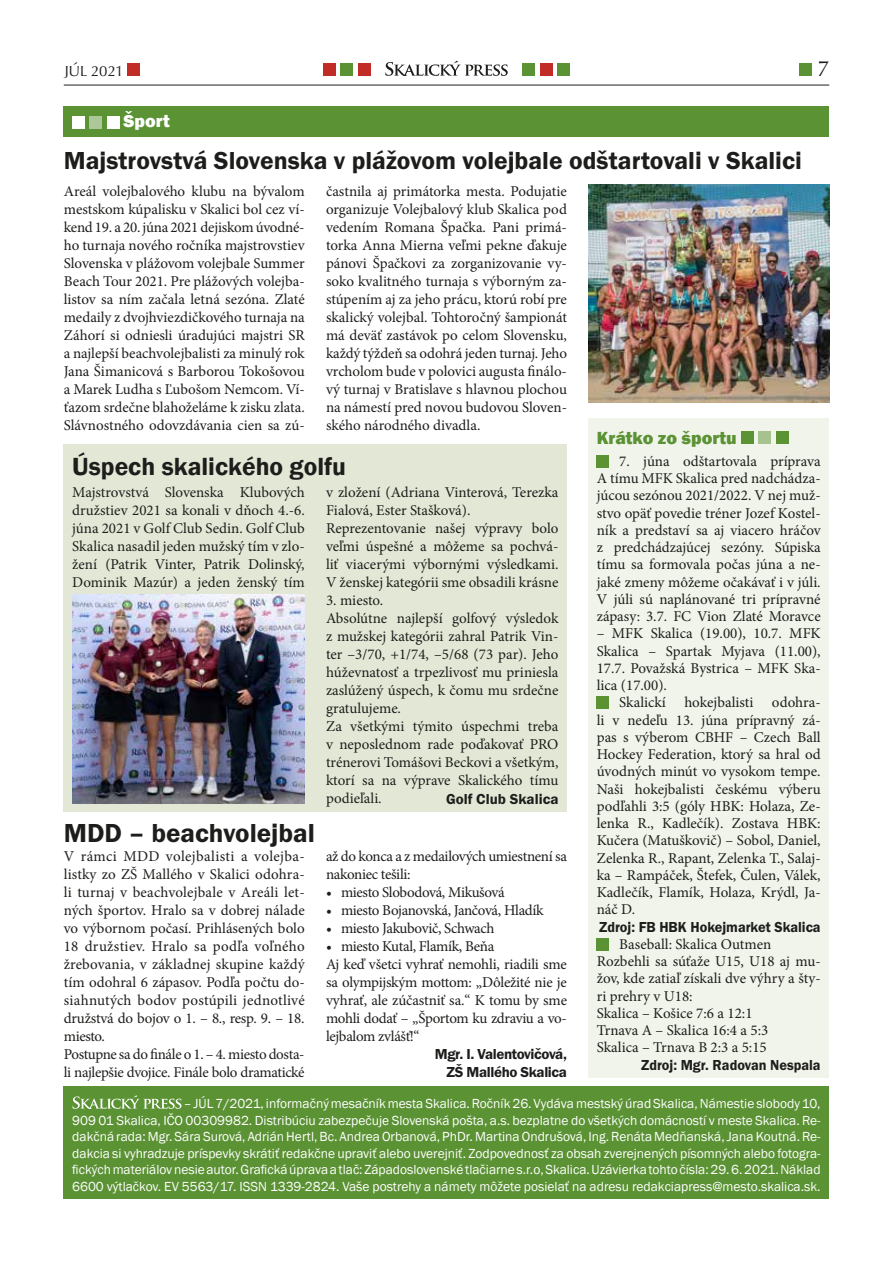
<style>
.page{position:relative;width:893px;height:1263px;background:#fff}
.page>*{position:absolute;margin:0;border:0;box-sizing:border-box;transform-origin:0 0}
.t1{font:600 27px "Franklin Got Itc TCE";color:#1d1d1b}
.t2{font:600 25.5px "Franklin Got Itc TCE";color:#1d1d1b}
.t3{font:600 25.5px "Franklin Gothic";color:#1d1d1b}
.t4{font:22.5px "URW Classico TCE";color:#1d1d1b}
.t5{font:800 18px "Franklin Gothic";color:#5b9234}
.t6{font:800 18px "Franklin Gothic";color:#fff}
.t7{font:15px/18px "Minion Pro";color:#1d1d1b;text-align:justify}
.t8{font:15px/18px "Minion Pro";letter-spacing:-.02em;color:#1d1d1b}
.t9{font:15px/18px "Minion Pro";letter-spacing:-.025em;color:#1d1d1b}
.t10{font:600 15px "Franklin Got Itc TCE";color:#1d1d1b;scale:.95 1}
.t11{font:600 15px/18px "Franklin Got Itc TCE";letter-spacing:-.025em;color:#1d1d1b;text-align:right}
.t12{font:600 15px "Franklin Got Itc TCE";color:#1d1d1b}
.t13{font:15px "URW Classico TCE";color:#1d1d1b}
.t14{font:13.5px/16.5px "Franklin Gothic";color:#fff;text-align:justify}
</style>
<div class="page">
<div style="left:64px;top:106px;width:765px;height:31px;background:#5b9234"></div>
<div style="left:72px;top:117px;width:12px;height:12px;background:#fff"></div>
<div style="left:90px;top:117px;width:12px;height:12px;background:#acc899"></div>
<div style="left:107px;top:117px;width:12px;height:12px;background:#fff"></div>
<hr style="left:64px;top:85px;width:765px;height:1px;background:#1d1d1b">
<div style="left:799px;top:64px;width:12px;height:12px;background:#5b9234"></div>
<div style="left:127px;top:64px;width:12px;height:12px;background:#c22c27"></div>
<div style="left:323px;top:64px;width:12px;height:12px;background:#c22c27"></div>
<div style="left:341px;top:64px;width:12px;height:12px;background:#5b9234"></div>
<div style="left:358px;top:64px;width:12px;height:12px;background:#c22c27"></div>
<div style="left:523px;top:64px;width:12px;height:12px;background:#5b9234"></div>
<div style="left:558px;top:64px;width:12px;height:12px;background:#5b9234"></div>
<div style="left:540px;top:64px;width:12px;height:12px;background:#c22c27"></div>
<svg style="left:385px;top:61px;width:123px;height:15px"></svg>
<div style="left:64px;top:1086px;width:765px;height:113px;background:#5b9234"></div>
<svg style="left:73px;top:1095px;width:108px;height:14px"></svg>
<div style="left:588px;top:418px;width:241px;height:660px;background:#f1f4eb"></div>
<div style="left:741px;top:432px;width:12px;height:12px;background:#5b9234"></div>
<div style="left:759px;top:432px;width:12px;height:12px;background:#a6c38f"></div>
<div style="left:776px;top:432px;width:12px;height:12px;background:#5b9234"></div>
<div style="left:597px;top:455px;width:12px;height:12px;background:#5b9234"></div>
<div style="left:597px;top:697px;width:12px;height:12px;background:#5b9234"></div>
<div style="left:597px;top:938px;width:12px;height:12px;background:#5b9234"></div>
<img style="left:588px;top:185px;width:241px;height:217px">
<div style="left:64px;top:444px;width:503px;height:367px;background:#e3e8d6"></div>
<img style="left:72px;top:594px;width:233px;height:209px">
<p class="t13" style="left:64px;top:62px;width:61px">JÚL 2021</p>
<h3 class="t4" style="left:817px;top:55px;width:14px">7</h3>
<p class="t6" style="left:124px;top:110px;width:48px">Šport</p>
<h2 class="t2" style="left:64px;top:146px;width:739px">Majstrovstvá Slovenska v plážovom volejbale odštartovali v Skalici</h2>
<p class="t7" style="left:64px;top:182px;width:242px">Areál volejbalového klubu na bývalom mestskom kúpalisku v Skalici bol cez ví&shy;kend 19. a 20. júna 2021 dejiskom úvodné&shy;ho turnaja nového ročníka majstrovstiev Slovenska v plážovom volejbale Summer Beach Tour 2021. Pre plážových volejba&shy;listov sa ním začala letná sezóna. Zlaté medaily z dvojhviezdičkového turnaja na Záhorí si odniesli úradujúci majstri SR a najlepší beachvolejbalisti za minulý rok Jana Šimanicová s Barborou Tokošovou a Marek Ludha s Ľubošom Nemcom. Ví&shy;ťazom srdečne blahoželáme k zisku zlata.<br>Slávnostného odovzdávania cien sa zú-</p>
<p class="t7" style="left:326px;top:182px;width:242px">častnila aj primátorka mesta. Podujatie organizuje Volejbalový klub Skalica pod vedením Romana Špačka. Pani primá&shy;torka Anna Mierna veľmi pekne ďakuje pánovi Špačkovi za zorganizovanie vy&shy;soko kvalitného turnaja s výborným za&shy;stúpením aj za jeho prácu, ktorú robí pre skalický volejbal. Tohtoročný šampionát má deväť zastávok po celom Slovensku, každý týždeň sa odohrá jeden turnaj. Jeho vrcholom bude v polovici augusta finálo&shy;vý turnaj v Bratislave s hlavnou plochou na námestí pred novou budovou Sloven&shy;ského národného divadla.</p>
<h2 class="t3" style="left:72px;top:450px;width:275px">Úspech skalického golfu</h2>
<p class="t7" style="left:72px;top:483px;width:234px">Majstrovstvá Slovenska Klubových družstiev 2021 sa konali v dňoch 4.-6. júna 2021 v Golf Club Sedin. Golf Club Skalica nasadil jeden mužský tím v zlo&shy;žení (Patrik Vinter, Patrik Dolinský, Dominik Mazúr) a jeden ženský tím</p>
<p class="t7" style="left:326px;top:483px;width:234px;text-align:left">v zložení (Adriana Vinterová, Terezka Fialová, Ester Stašková).<br>Reprezentovanie našej výpravy bolo veľmi úspešné a môžeme sa pochvá&shy;liť viacerými výbornými výsledkami.<br>V ženskej kategórii sme obsadili krásne</p>
<p class="t7" style="left:326px;top:591px;width:234px;text-align:left">3. miesto.<br>Absolútne najlepší golfový výsledok z mužskej kategórii zahral Patrik Vin&shy;ter –3/70, +1/74, –5/68 (73 par). Jeho húževnatosť a trpezlivosť mu priniesla zaslúžený úspech, k čomu mu srdečne gratulujeme.<br>Za všetkými týmito úspechmi treba v neposlednom rade poďakovať PRO trénerovi Tomášovi Beckovi a všetkým, ktorí sa na výprave Skalického tímu podieľali.</p>
<p class="t12" style="left:446px;top:791px;width:114px">Golf Club Skalica</p>
<h1 class="t1" style="left:64px;top:818px;width:253px">MDD – beachvolejbal</h1>
<p class="t7" style="left:64px;top:847px;width:243px;text-align:left">V rámci MDD volejbalisti a volejba&shy;listky zo ZŠ Mallého v Skalici odohra&shy;li turnaj v beachvolejbale v Areáli let&shy;ných športov. Hralo sa v dobrej nálade vo výbornom počasí. Prihlásených bolo 18 družstiev. Hralo sa podľa voľného žrebovania, v základnej skupine každý tím odohral 6 zápasov. Podľa počtu do&shy;siahnutých bodov postúpili jednotlivé družstvá do bojov o 1. – 8., resp. 9. – 18. miesto.<br>Postupne sa do finále o 1. – 4. miesto dosta&shy;li najlepšie dvojice. Finále bolo dramatické</p>
<p class="t9" style="left:326px;top:847px;width:242px">až do konca a z medailových umiestnení sa nakoniec tešili:</p>
<p class="t9" style="left:326px;top:883px;width:180px">• miesto Slobodová, Mikušová</p>
<p class="t9" style="left:326px;top:901px;width:219px">• miesto Bojanovská, Jančová, Hladík</p>
<p class="t9" style="left:326px;top:919px;width:170px">• miesto Jakubovič, Schwach</p>
<p class="t8" style="left:326px;top:937px;width:243px">• miesto Kutal, Flamík, Beňa<br>Aj keď všetci vyhrať nemohli, riadili sme sa olympijským mottom: „Dôležité nie je vyhrať, ale zúčastniť sa.“ K tomu by sme mohli dodať – „Športom ku zdraviu a vo&shy;lejbalom zvlášť!“</p>
<p class="t11" style="left:435px;top:1045px;width:134px">Mgr. I. Valentovičová,<br>ZŠ Mallého Skalica</p>
<p class="t5" style="left:597px;top:426px;width:142px">Krátko zo športu</p>
<p class="t7" style="left:597px;top:453px;width:225px;line-height:17.2px;text-indent:22px">7. júna odštartovala príprava A tímu MFK Skalica pred nadchádza&shy;júcou sezónou 2021/2022. V nej muž&shy;stvo opäť povedie tréner Jozef Kostel&shy;ník a predstaví sa aj viacero hráčov z predchádzajúcej sezóny. Súpiska tímu sa formovala počas júna a ne&shy;jaké zmeny môžeme očakávať i v júli.<br>V júli sú naplánované tri prípravné zápasy: 3.7. FC Vion Zlaté Moravce</p>
<p class="t7" style="left:597px;top:625px;width:225px;line-height:17.2px">– MFK Skalica (19.00), 10.7. MFK Skalica – Spartak Myjava (11.00), 17.7. Považská Bystrica – MFK Ska&shy;lica (17.00).</p>
<p class="t7" style="left:597px;top:694px;width:225px;line-height:17.2px;text-indent:22px">Skalickí hokejbalisti odohra&shy;li v nedeľu 13. júna prípravný zá&shy;pas s výberom CBHF – Czech Ball Hockey Federation, ktorý sa hral od úvodných minút vo vysokom tempe.<br>Naši hokejbalisti českému výberu podľahli 3:5 (góly HBK: Holaza, Ze&shy;lenka R., Kadlečík). Zostava HBK:<br>Kučera (Matuškovič) – Sobol, Daniel, Zelenka R., Rapant, Zelenka T., Salaj&shy;ka – Rampáček, Štefek, Čulen, Válek, Kadlečík, Flamík, Holaza, Krýdl, Ja&shy;náč D.</p>
<p class="t10" style="left:599px;top:918px;width:235px">Zdroj: FB HBK Hokejmarket Skalica</p>
<p class="t7" style="left:597px;top:936px;width:225px;line-height:17.2px;text-align:left;text-indent:22px">Baseball: Skalica Outmen<br>Rozbehli sa súťaže U15, U18 aj mu&shy;žov, kde zatiaľ získali dve výhry a šty&shy;ri prehry v U18:<br>Skalica – Košice 7:6 a 12:1<br>Trnava A – Skalica 16:4 a 5:3<br>Skalica – Trnava B 2:3 a 5:15</p>
<p class="t10" style="left:641px;top:1056px;width:191px">Zdroj: Mgr. Radovan Nespala</p>
<p class="t14" style="left:72px;top:1096px;width:750px;text-indent:111px">– JÚL 7/2021, informačný mesačník mesta Skalica.Ročník 26. Vydáva mestský úrad Skalica,Námestie slobody 10, 909 01 Skalica, IČO 00309982. Distribúciu zabezpečuje Slovenská pošta, a.s. bezplatne do všetkých domácností v meste Skalica. Re&shy;dakčná rada: Mgr. Sára Surová, Adrián Hertl, Bc. AndreaOrbanová, PhDr. Martina Ondrušová, Ing. Renáta Medňanská, Jana Koutná. Re&shy;dakcia si vyhradzuje príspevky skrátiť redakčne upraviť alebo uverejniť. Zodpovednosť za obsah zverejnených písomných alebo fotogra&shy;fickýchmateriálovnesieautor.Grafickáúpravaa tlač:Západoslovenskétlačiarnes.r.o,Skalica.Uzávierkatohtočísla:29.6.2021.Náklad 6600 výtlačkov. EV 5563/17. ISSN 1339-2824. Vaše postrehy a námety môžete posielať na adresu redakciapress@mesto.skalica.sk.</p>
</div>
